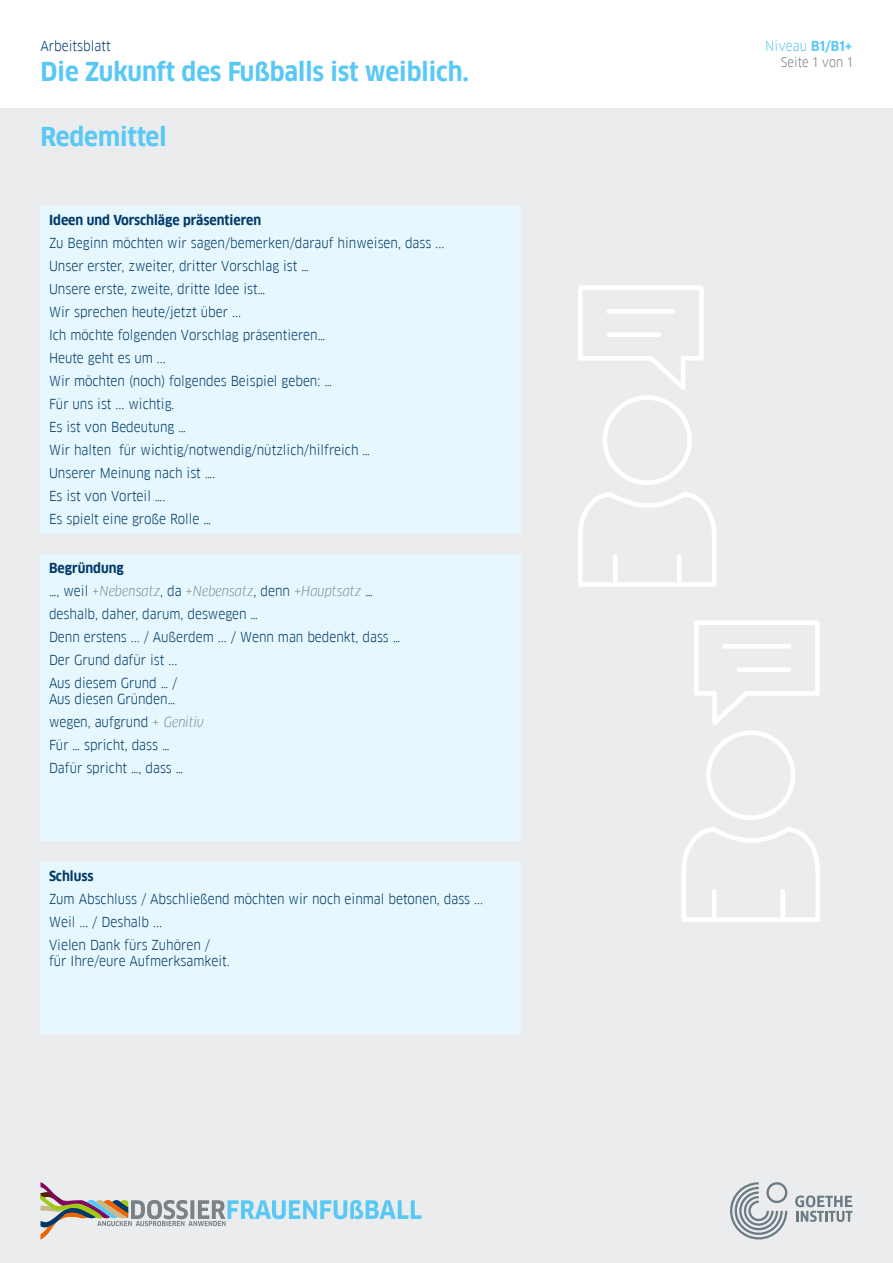
<style>
.page{position:relative;width:893px;height:1263px;background:#fff}
.page>*{position:absolute;margin:0;border:0;box-sizing:border-box;transform-origin:0 0}
.t1{font:700 25.5px "Goethe FF Clan";color:#5ac8f5}
.t2{font:13.5px/23px "Goethe FF Clan";color:#003969}
.t3{font:700 13.5px "Goethe FF Clan";color:#003969}
.t4{font:13.5px "Goethe FF Clan";color:#5ac8f5}
.t5{font:12.9px "Goethe FF Clan";color:#788287}
.s1{font-weight:700}
.s2{font-style:italic;color:#788287}
</style>
<div class="page">
<div style="left:0;top:108px;width:893px;height:1155px;background:#ebeced"></div>
<svg style="left:730px;top:1182px;width:57px;height:57px"></svg>
<svg style="left:795px;top:1195px;width:57px;height:27px"></svg>
<svg style="left:40px;top:1182px;width:382px;height:57px"></svg>
<div style="left:40px;top:206px;width:481px;height:326px;background:#e6f7fd"></div>
<div style="left:40px;top:554px;width:481px;height:286px;background:#e6f7fd"></div>
<div style="left:40px;top:862px;width:481px;height:172px;background:#e6f7fd"></div>
<svg style="left:682px;top:827px;width:138px;height:95px"></svg>
<div style="left:780px;top:889px;width:5px;height:33px;background:#fff;border-radius:2px"></div>
<hr style="left:712px;top:889px;width:4px;height:33px;background:#fff;border-radius:2px">
<svg style="left:578px;top:492px;width:138px;height:95px"></svg>
<hr style="left:677px;top:554px;width:4px;height:33px;background:#fff;border-radius:2px">
<hr style="left:613px;top:554px;width:4px;height:33px;background:#fff;border-radius:2px">
<svg style="left:694px;top:620px;width:126px;height:200px"></svg>
<div style="left:722px;top:644px;width:69px;height:5px;background:#fff;border-radius:2px"></div>
<div style="left:736px;top:667px;width:55px;height:5px;background:#fff;border-radius:2px"></div>
<svg style="left:578px;top:285px;width:126px;height:200px"></svg>
<div style="left:606px;top:309px;width:69px;height:5px;background:#fff;border-radius:2px"></div>
<div style="left:606px;top:332px;width:55px;height:5px;background:#fff;border-radius:2px"></div>
<p class="t2" style="left:40px;top:35px;width:72px">Arbeitsblatt</p>
<h1 class="t1" style="left:40px;top:57px;width:430px">Die Zukunft des Fußballs ist weiblich.</h1>
<h1 class="t1" style="left:40px;top:122px;width:128px">Redemittel</h1>
<p class="t3" style="left:49px;top:212px;width:214px">Ideen und Vorschläge präsentieren</p>
<p class="t2" style="left:49px;top:232px;width:397px">Zu Beginn möchten wir sagen/bemerken/darauf hinweisen, dass ...<br>Unser erster, zweiter, dritter Vorschlag ist …<br>Unsere erste, zweite, dritte Idee ist…<br>Wir sprechen heute/jetzt über ...<br>Ich möchte folgenden Vorschlag präsentieren…<br>Heute geht es um ...<br>Wir möchten (noch) folgendes Beispiel geben: …<br>Für uns ist ... wichtig.<br>Es ist von Bedeutung …<br>Wir halten für wichtig/notwendig/nützlich/hilfreich …<br>Unserer Meinung nach ist ….<br>Es ist von Vorteil ….<br>Es spielt eine große Rolle …</p>
<p class="t2" style="left:49px;top:557px;width:353px"><span class="s1">Begründung<br></span>…, weil <span class="s2">+Nebensatz</span>, da <span class="s2">+Nebensatz</span>, denn <span class="s2">+Hauptsatz</span> … deshalb, daher, darum, deswegen …<br>Denn erstens ... / Außerdem ... / Wenn man bedenkt, dass …<br>Der Grund dafür ist ...<br>Aus diesem Grund … /</p>
<p class="t2" style="left:49px;top:687px;width:156px">Aus diesen Gründen… wegen, aufgrund <span class="s2">+ Genitiv<br></span>Für … spricht, dass …<br>Dafür spricht …, dass …</p>
<p class="t3" style="left:49px;top:868px;width:46px">Schluss</p>
<p class="t2" style="left:49px;top:888px;width:436px">Zum Abschluss / Abschließend möchten wir noch einmal betonen, dass ...<br>Weil ... / Deshalb ...<br>Vielen Dank fürs Zuhören /</p>
<p class="t2" style="left:49px;top:950px;width:182px">für Ihre/eure Aufmerksamkeit.</p>
<p class="t4" style="left:765px;top:38px;width:89px">Niveau <span class="s1">B1/B1+</span></p>
<p class="t5" style="left:781px;top:54px;width:73px">Seite 1 von 1</p>
</div>
